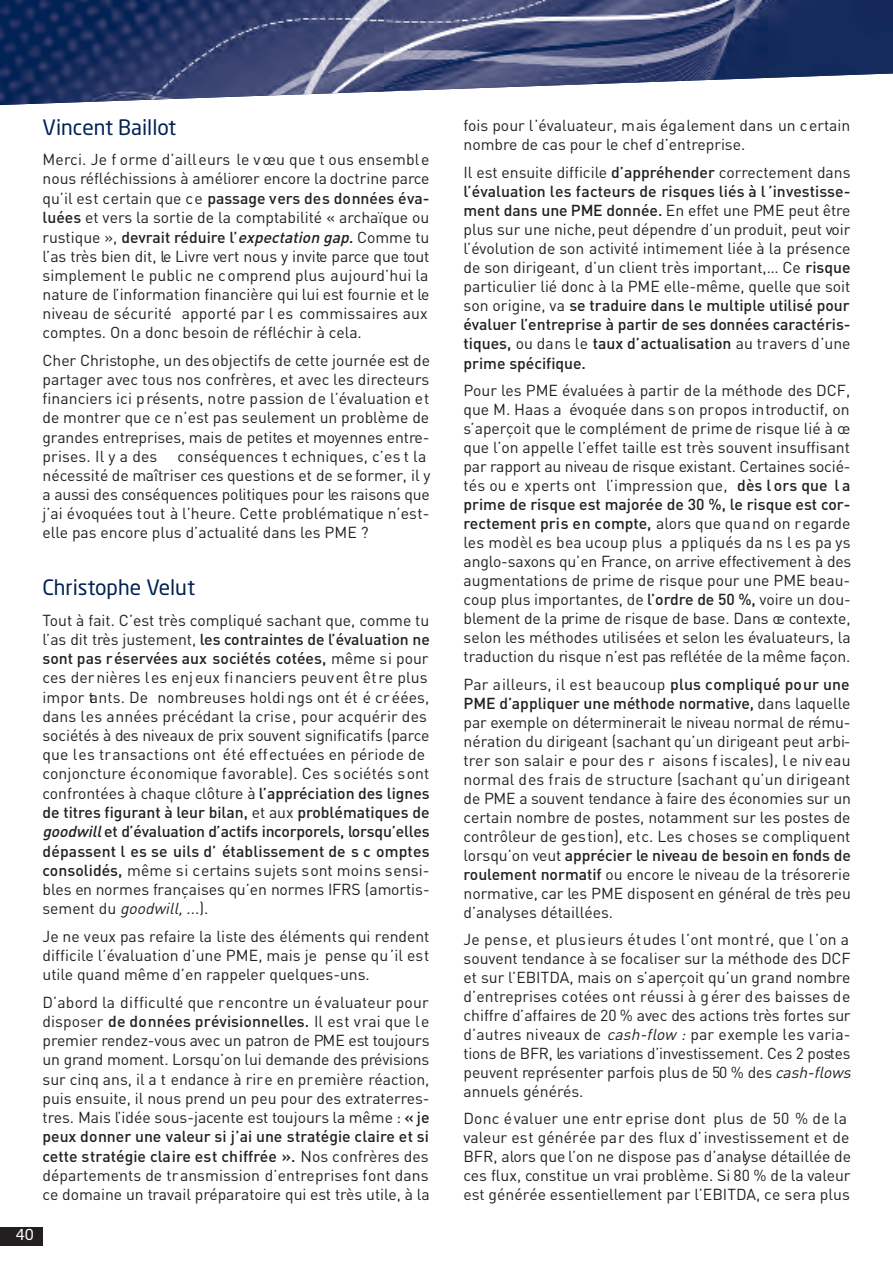
<style>
.page{position:relative;width:893px;height:1263px;background:#fff}
.page>*{position:absolute;margin:0;border:0;box-sizing:border-box;transform-origin:0 0}
.t1{font:21px "Neo Sans";color:#025}
.t2{font:15.75px/19.2px "DIN";color:#231f20;text-align:justify}
.t3{font:15px "Neo Sans";color:#fff}
.s1{font-weight:500}
.s2{font-weight:500;font-style:italic}
.s3{font-style:italic}
</style>
<div class="page">
<img style="left:0;top:0;width:893px;height:105px">
<div style="left:0;top:1227px;width:43px;height:18px;background:#231f20"></div>
<h1 class="t1" style="left:43px;top:115px;width:135px">Vincent Baillot</h1>
<p class="t2" style="left:43px;top:150px;width:388px">Merci. Je f orme d’ailleurs le vœu que t ous ensemble nous réfléchissions à améliorer encore la doctrine parce qu’il est certain que ce <span class="s1">passage vers des données éva&shy;luées</span> et vers la sortie de la comptabilité « archaïque ou rustique », <span class="s1">devrait réduire l’</span><span class="s2">expectation gap.</span>Comme tu l’as très bien dit, le Livre vert nous y invite parce que tout simplement le public ne comprend plus aujourd’hui la nature de l’information financière qui lui est fournie et le niveau de sécurité apporté par l es commissaires aux comptes. On a donc besoin de réfléchir à cela.</p>
<p class="t2" style="left:43px;top:350px;width:389px">Cher Christophe, un des objectifs de cette journée est de partager avec tous nos confrères, et avec les directeurs financiers ici présents, notre passion de l’évaluation et de montrer que ce n’est pas seulement un problème de grandes entreprises, mais de petites et moyennes entre&shy;prises. Il y a des</p>
<p class="t2" style="left:43px;top:446px;width:390px;text-align:left;text-indent:135px">conséquences t echniques, c’es t la néces sité de maîtriser ces questions et de se former, il y a aussi des conséquences politiques pour les raisons que j’ai évoquées tout à l’heure. Cette problématique n’est&shy;elle pas encore plus d’actualité dans les PME ?</p>
<h1 class="t1" style="left:43px;top:575px;width:154px">Christophe Velut</h1>
<p class="t2" style="left:42px;top:610px;width:389px;text-align:left">Tout à fait. C’est très compliqué sachant que, comme tu l’as dit très justement, <span class="s1">les contraintes de l’évaluation ne sont pas réservées aux sociétés cotées,</span> même si pour ces dernières les enjeux financiers peuvent être plus impor tants. De nombreuses holdi ngs ont ét é créées, dans les années précédant la crise, pour acquérir des sociétés à des niveaux de prix souvent significatifs (parce que les transactions ont été effectuées en période de conjoncture économique favorable). Ces sociétés sont confrontées à chaque clôture à <span class="s1">l’appréciation des lignes de titres figurant à leur bilan,</span> et aux <span class="s1">problématiques de </span><span class="s2">goodwill</span><span class="s1">et d’évaluation d’actifs incorporels, lors qu’elles dépassent l es se uils d’ établissement de s c omptes consolidés,</span> même si certains sujets sont moins sensi&shy;bles en normes françaises qu’en normes IFRS (amortis&shy;sement du <span class="s3">goodwill,</span>...).</p>
<p class="t2" style="left:43px;top:926px;width:388px">Je ne veux pas refaire la liste des éléments qui rendent difficile l’évaluation d’une PME, mais je pense qu’il est utile quand même d’en rappeler quelques-uns.</p>
<p class="t2" style="left:43px;top:992px;width:389px">D’abord la difficulté que rencontre un évaluateur pour disposer <span class="s1">de données prévisionnelles.</span> Il est vrai que le premier rendez-vous avec un patron de PME est toujours un grand moment. Lorsqu’on lui demande des prévisions sur cinq ans, il a t endance à rire en première réaction, puis ensuite, il nous prend un peu pour des extraterres&shy;tres. Mais l’idée sous-jacente est toujours la même : <span class="s1">« je peux donner une valeur si j’ai une stratégie claire et si cette stratégie claire est chiffrée ».</span> Nos confrères des départements de transmission d’entreprises font dans ce domaine un travail préparatoire qui est très utile, à la</p>
<p class="t3" style="left:16px;top:1226px;width:20px">40</p>
<p class="t2" style="left:463px;top:116px;width:388px">fois pour l’évaluateur, mais également dans un certain nombre de cas pour le chef d’entreprise.</p>
<p class="t2" style="left:463px;top:162px;width:389px">Il est ensuite difficile <span class="s1">d’appréhender</span> correctement dans <span class="s1">l’évaluation les facteurs de risques liés à l ’investisse&shy;ment dans une PME donnée.</span> En effet une PME peut être plus sur une niche, peut dépendre d’un produit, peut voir l’évolution de son activité intimement liée à la présence de son dirigeant, d’un client très important,… Ce <span class="s1">risque </span>particulier lié donc à la PME elle-même, quelle que soit son origine, va <span class="s1">se traduire dans le multiple utilisé pour évaluer l’entreprise à partir de ses données caractéris&shy;tiques,</span> ou dans le <span class="s1">taux d’actualisation</span> au travers d’une <span class="s1">prime spécifique.</span></p>
<p class="t2" style="left:463px;top:380px;width:389px;text-align:left">Pour les PME évaluées à partir de la méthode des DCF, que M. Haas a évoquée dans son propos introductif, on s’aperçoit que le complément de prime de risque lié à ce que l’on appelle l’effet taille est très souvent insuffisant par rapport au niveau de risque existant. Certaines socié - tés ou e xperts ont l’impression que, <span class="s1">dès l ors que l a prime de risque est majorée de 30 %, le risque est cor&shy;rectement pris en compte,</span> alors que quand on regarde les modèl es bea ucoup plus a ppliqués da ns l es pa ys anglo-saxons qu’en France, on arrive effectivement à des augmentations de prime de risque pour une PME beau&shy;coup plus importantes, de <span class="s1">l’ordre de 50 %,</span> voire un dou&shy;blement de la prime de risque de base. Dans ce contexte, selon les méthodes utilisées et selon les évaluateurs, la traduction du risque n’est pas reflétée de la même façon.</p>
<p class="t2" style="left:464px;top:674px;width:389px">Par ailleurs, il est beaucoup <span class="s1">plus compliqué pour une PME d’appliquer une méthode normative,</span> dans laquelle par exemple on déterminerait le niveau normal de rému&shy;nération du dirigeant (sachant qu’un dirigeant peut arbi - trer son salair e pour des r aisons f iscales), l e niv eau normal des frais de structure (sachant qu’un dirigeant de PME a souvent tendance à faire des économies sur un certain nombre de postes, notamment sur les postes de contrôleur de gestion), etc. Les choses se compliquent lorsqu’on veut <span class="s1">apprécier le niveau de besoin en fonds de roulement normatif</span> ou encore le niveau de la trésorerie normative, car les PME disposent en général de très peu d’analyses détaillées.</p>
<p class="t2" style="left:463px;top:930px;width:392px;text-align:left">Je pense, et plusieurs études l’ont montré, que l’on a souvent tendance à se focaliser sur la méthode des DCF et sur l’EBITDA, mais on s’aperçoit qu’un grand nombre d’entreprises cotées ont réussi à gérer des baisses de chiffre d’affaires de 20 % avec des actions très fortes sur d’autres niveaux de <span class="s3">cash-flow :</span>par exemple les varia&shy;tions de BFR, les variations d’investissement. Ces 2 postes peuvent représenter parfois plus de 50 % des <span class="s3">cash-flows </span>annuels générés.</p>
<p class="t2" style="left:463px;top:1109px;width:389px;text-align:left">Donc évaluer une entr eprise dont plus de 50 % de la valeu r est générée par des flux d’investissement et de BFR, alors que l’on ne dispose pas d’analyse détaillée de ces flux, constitue un vrai problème. Si 80 % de la valeur est générée essentiellement par l’EBITDA, ce sera plus</p>
</div>
